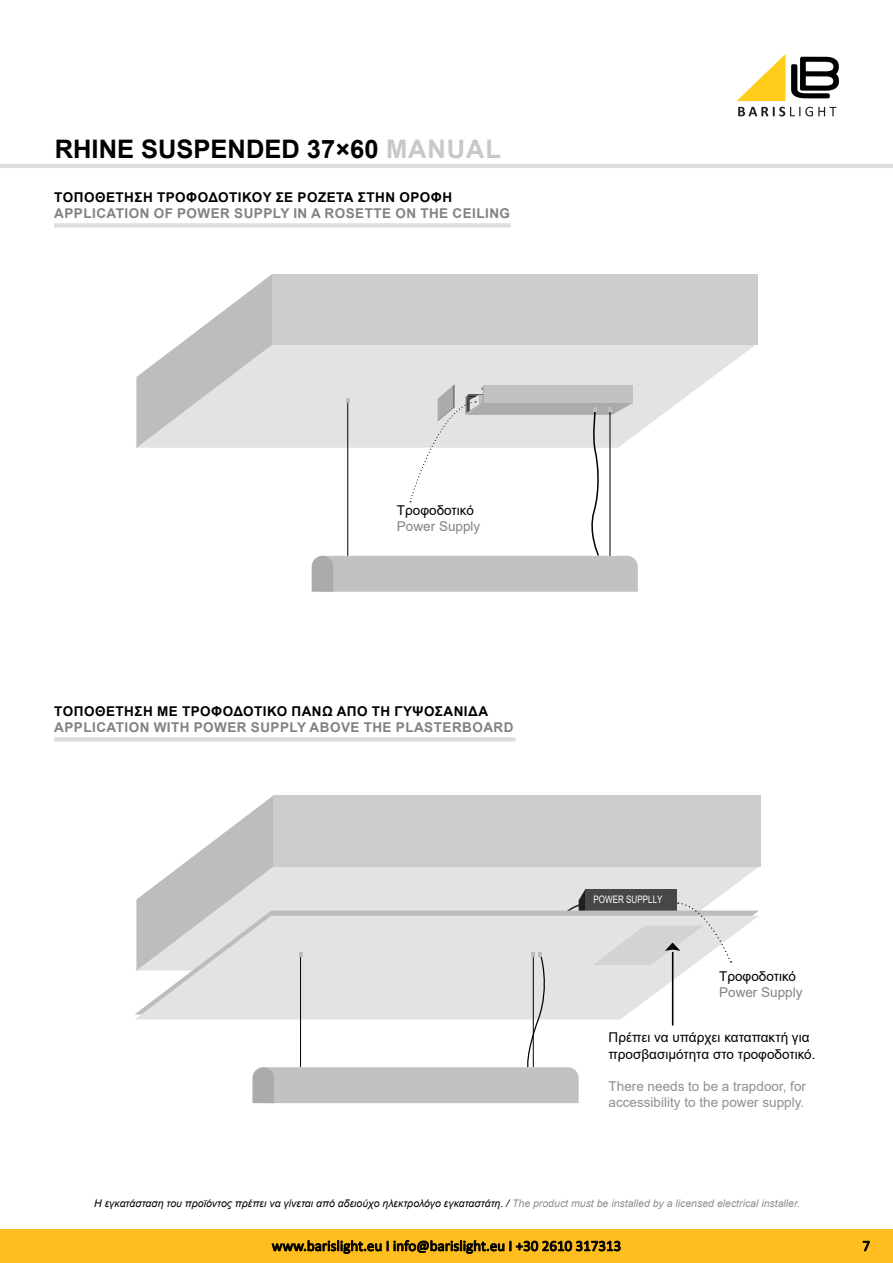
<style>
.page{position:relative;width:893px;height:1263px;background:#fff}
.page>*{position:absolute;margin:0;border:0;box-sizing:border-box;transform-origin:0 0}
.t1{font:700 25.5px "Arial";color:#000}
.t2{font:15px "Calibri";color:#000}
.t3{font:700 13.5px "Arial";letter-spacing:.035em;color:#808285}
.t4{font:700 13.5px "Arial";letter-spacing:.035em;color:#000}
.t5{font:13.5px/16.2px "Arial";color:#000}
.t6{font:13.5px/16.2px "Arial";color:#8d8f91}
.t7{font:13.5px "Arial";color:#808285}
.t8{font:italic 10.5px "Arial";color:#000}
.t9{font:10.35px "Arial";color:#fff;scale:.78 1}
.s1{color:#c7c8ca}
.s2{color:#8d8f91}
</style>
<div class="page">
<svg style="left:738px;top:107px;width:98px;height:9px"></svg>
<svg style="left:791px;top:57px;width:48px;height:41px"></svg>
<svg style="left:737px;top:54px;width:48px;height:47px"></svg>
<div style="left:0;top:1229px;width:893px;height:34px;background:#febe1f"></div>
<svg style="left:272px;top:1240px;width:109px;height:13px"></svg>
<svg style="left:394px;top:1240px;width:110px;height:13px"></svg>
<svg style="left:510px;top:1241px;width:110px;height:10px"></svg>
<hr style="left:0;top:164px;width:893px;height:4px;background:#dcddde">
<svg style="left:863px;top:1241px;width:7px;height:10px"></svg>
<hr style="left:54px;top:223px;width:457px;height:4px;background:#dcddde">
<hr style="left:54px;top:737px;width:461px;height:4px;background:#dcddde">
<svg style="left:135px;top:344px;width:621px;height:104px;fill:#e3e3e3"></svg>
<svg style="left:136px;top:274px;width:136px;height:174px"></svg>
<div style="left:272px;top:274px;width:486px;height:70px;background:#ccc"></div>
<div style="left:273px;top:796px;width:488px;height:71px;background:#ccc"></div>
<svg style="left:135px;top:916px;width:623px;height:99px"></svg>
<svg style="left:312px;top:385px;width:326px;height:207px"></svg>
<svg style="left:136px;top:796px;width:595px;height:307px"></svg>
<h1 class="t1" style="left:55px;top:131px;width:448px">RHINE SUSPENDED 37×60 <span class="s1">MANUAL</span></h1>
<p class="t4" style="left:54px;top:188px;width:80px">TΟΠΟΘΕΤΗΣΗ</p>
<p class="t4" style="left:157px;top:188px;width:285px">ΤΡΟΦΟΔΟΤΙΚΟY ΣΕ ΡΟΖΕΤΑ ΣΤΗΝ ΟΡΟΦΗ</p>
<p class="t3" style="left:54px;top:204px;width:10px">APPLI</p>
<p class="t3" style="left:96px;top:204px;width:158px">CATION OF POWER SUPPLY</p>
<p class="t3" style="left:293px;top:204px;width:217px">IN A ROSETTE ON THE CEILING</p>
<p class="t5" style="left:397px;top:502px;width:78px">Τροφοδοτικό</p>
<p class="t7" style="left:397px;top:517px;width:85px">Power Supply</p>
<p class="t4" style="left:54px;top:702px;width:80px">TΟΠΟΘΕΤΗΣΗ</p>
<p class="t4" style="left:157px;top:702px;width:248px">ΜΕ ΤΡΟΦΟΔΟΤΙΚΟ ΠΑΝΩ ΑΠΌ ΤΗ ΓΥΨ</p>
<p class="t4" style="left:424px;top:702px;width:66px">ΟΣΑΝΙΔΑ</p>
<p class="t3" style="left:54px;top:718px;width:10px">APPLI</p>
<p class="t3" style="left:96px;top:718px;width:175px">CATION WITH POWER SUPPLY</p>
<p class="t3" style="left:310px;top:718px;width:97px">ABOVE THE PLA</p>
<p class="t3" style="left:424px;top:718px;width:70px">STERBOARD</p>
<p class="t9" style="left:594px;top:892px;width:90px">POWER SUPPLLY</p>
<p class="t5" style="left:719px;top:967px;width:78px">Τροφοδοτικό</p>
<p class="t7" style="left:719px;top:983px;width:85px">Power Supply</p>
<p class="t5" style="left:609px;top:1029px;width:208px">Πρέπει να υπάρχει καταπακτή για προσβασιμότητα στο τροφοδοτικό.</p>
<p class="t6" style="left:609px;top:1078px;width:199px">There needs to be a trapdoor, for accessibility to the power supply.</p>
<p class="t8" style="left:94px;top:1196px;width:707px">H εγκατάσταση του προϊόντος πρέπει να γίνεται από αδειούχο ηλεκτρολόγο εγκαταστάτη. / <span class="s2">The product must be installed by a licensed electrical installer.</span></p>
<h2 class="t2" style="left:272px;top:1235px;width:351px">www.barislight.eu I info@barislight.eu Ι +30 2610 317313</h2>
<h2 class="t2" style="left:862px;top:1235px;width:9px">7</h2>
</div>
